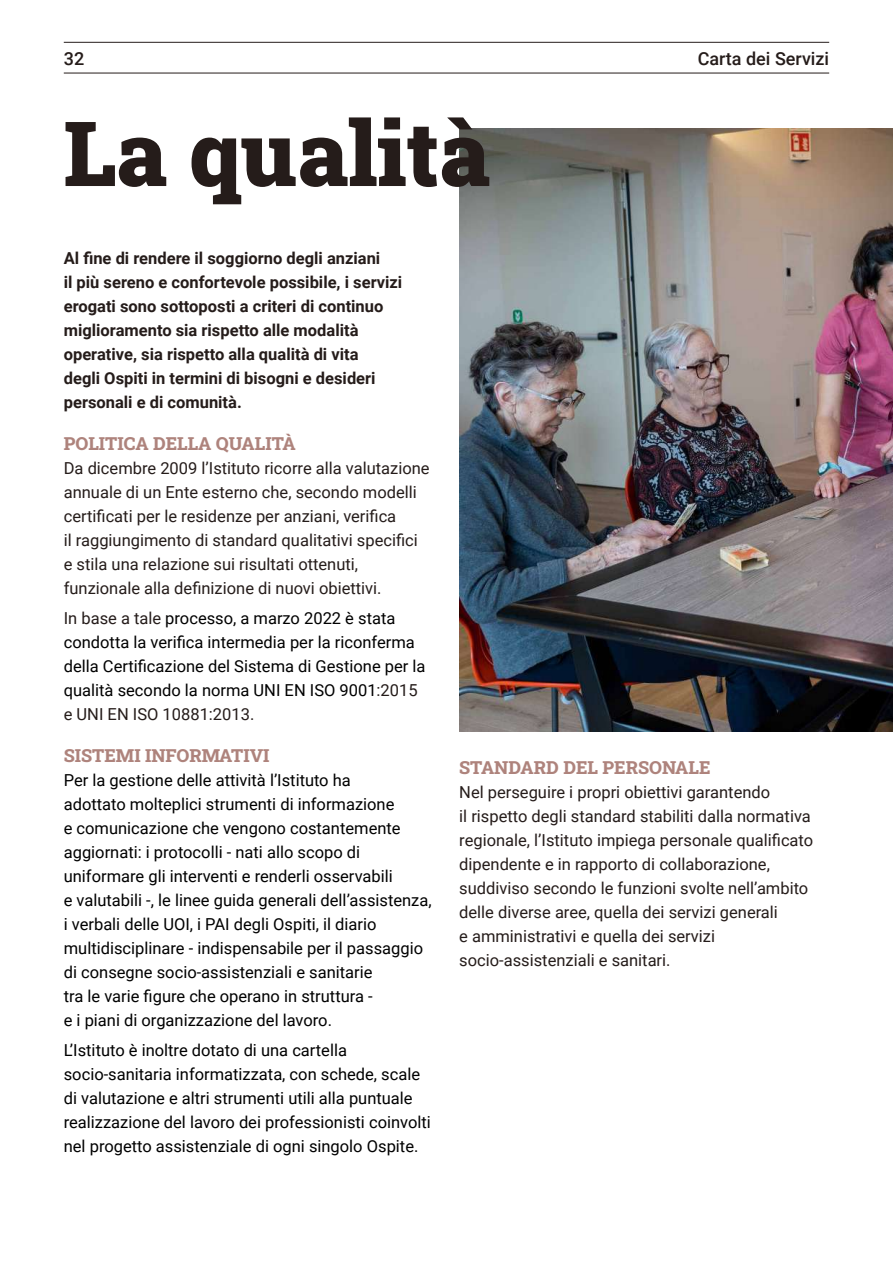
<style>
.page{position:relative;width:893px;height:1263px;background:#fff}
.page>*{position:absolute;margin:0;border:0;box-sizing:border-box;transform-origin:0 0}
.t1{font:90px "Roboto Slab";color:#251c1a}
.t2{font:18px "Roboto Slab";color:#ae837c}
.t3{font:500 18px "Roboto";color:#251c1a}
.t4{font:16.5px/24px "Roboto";color:#000}
.t5{font:16.5px/24px "Roboto";color:#251c1a}
.t6{font:700 16.5px/24px "Roboto";color:#251c1a}
.s1{color:#251c1a}
</style>
<div class="page">
<img style="left:459px;top:128px;width:434px;height:604px">
<hr style="left:64px;top:73px;width:765px;height:1px;background:#251c1a">
<hr style="left:64px;top:42px;width:765px;height:1px;background:#251c1a">
<p class="t3" style="left:64px;top:46px;width:22px">32</p>
<p class="t3" style="left:698px;top:46px;width:133px">Carta dei Servizi</p>
<h1 class="t1" style="left:64px;top:92px;width:428px">La qualità</h1>
<p class="t6" style="left:64px;top:246px;width:340px">Al fine di rendere il soggiorno degli anziani<br>il più sereno e confortevole possibile, i servizi erogati sono sottoposti a criteri di continuo miglioramento sia rispetto alle modalità operative, sia rispetto alla qualità di vita<br>degli Ospiti in termini di bisogni e desideri personali e di comunità.</p>
<p class="t2" style="left:64px;top:431px;width:233px">POLITICA DELLA QUALITÀ</p>
<p class="t5" style="left:64px;top:456px;width:367px">Da dicembre 2009 l’Istituto ricorre alla valutazione annuale di un Ente esterno che, secondo modelli certificati per le residenze per anziani, verifica<br>il raggiungimento di standard qualitativi specifici e stila una relazione sui risultati ottenuti, funzionale alla definizione di nuovi obiettivi.</p>
<p class="t4" style="left:64px;top:606px;width:363px"><span class="s1">In base a tale</span> processo, a marzo 2022 è stata condotta la verifica intermedia per la riconferma della Certificazione del Sistema di Gestione per la qualità secondo la norma UNI EN ISO 9001<span class="s1">:2015 e UNI EN ISO 10881:2013.</span></p>
<p class="t2" style="left:64px;top:743px;width:207px">SISTEMI INFORMATIVI</p>
<p class="t4" style="left:64px;top:768px;width:369px">Per la gestione delle attività l’Istituto ha<br>adottato molteplici strumenti di informazione<br>e comunicazione che vengono costantemente aggiornati: i protocolli - nati allo scopo di uniformare gli interventi e renderli osservabili<br>e valutabili -, le linee guida generali dell’assistenza, i verbali delle UOI, i PAI degli Ospiti, il diario multidisciplinare - indispensabile per il passaggio di consegne socio-assistenziali e sanitarie<br>tra le varie figure che operano in struttura -<br>e i piani di organizzazione del lavoro.</p>
<p class="t4" style="left:64px;top:1038px;width:369px">L’Istituto è inoltre dotato di una cartella socio-sanitaria informatizzata, con schede, scale di valutazione e altri strumenti utili alla puntuale realizzazione del lavoro dei professionisti coinvolti nel progetto assistenziale di ogni singolo Ospite.</p>
<p class="t2" style="left:459px;top:755px;width:253px">STANDARD DEL PERSONALE</p>
<p class="t5" style="left:459px;top:780px;width:355px">Nel perseguire i propri obiettivi garantendo<br>il rispetto degli standard stabiliti dalla normativa regionale, l’Istituto impiega personale qualificato dipendente e in rapporto di collaborazione, suddiviso secondo le funzioni svolte nell’ambito delle diverse aree, quella dei servizi generali<br>e amministrativi e quella dei servizi socio-assistenziali e sanitari.</p>
</div>
